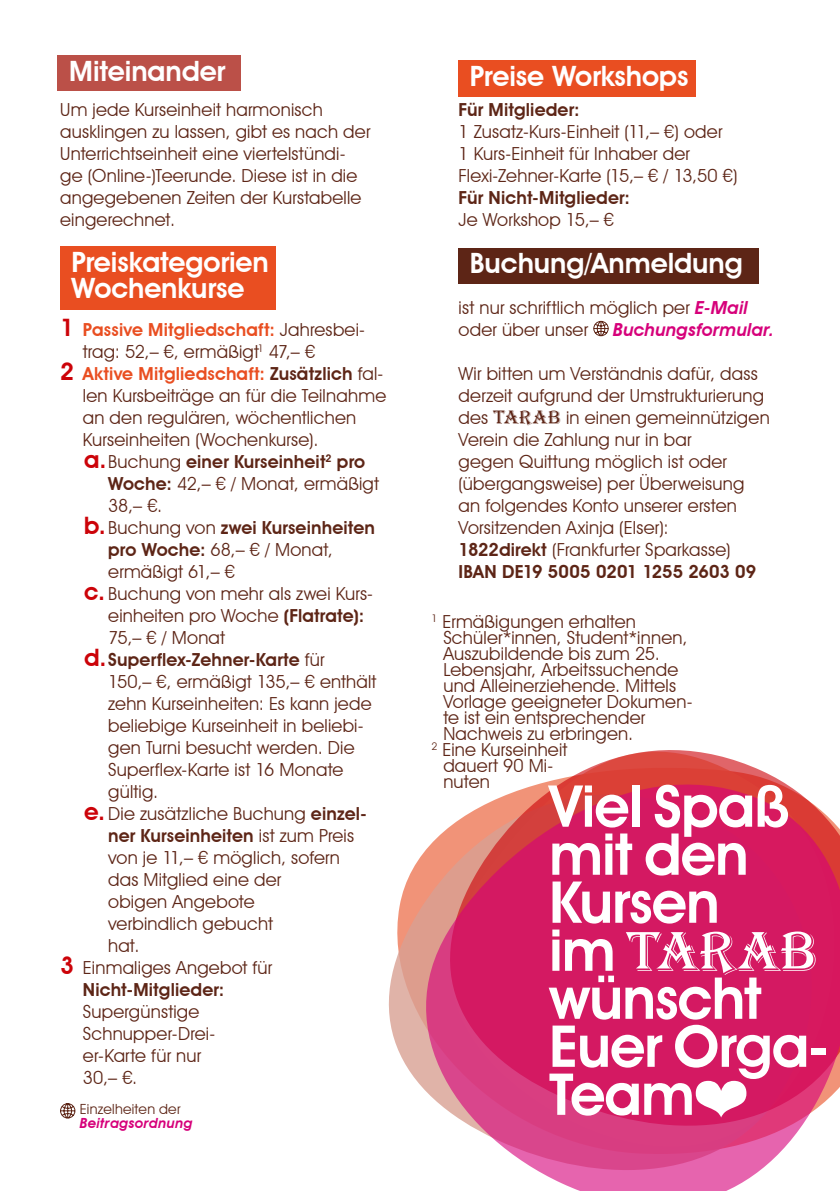
<style>
.page{position:relative;width:840px;height:1191px;background:#fff}
.page>*{position:absolute;margin:0;border:0;box-sizing:border-box;transform-origin:0 0}
.Fließtext_Tabelle{font:600 58px/48px "Avant Garde IT Cby BT";letter-spacing:-.015em;color:#fff}
.t1{font:600 28px/26px "Avant Garde IT Cby BT";letter-spacing:-.005em;color:#fff}
.Fließtext{font:18px/22px "Avant Garde IT Cby BT";letter-spacing:.015em;color:#5d2516}
.Fließtext-2{font:600 18px "Avant Garde IT Cby BT";letter-spacing:.01em;color:#5d2516}
.Fließtext-3{font:italic 600 18px "Avant Garde IT Cby BT";letter-spacing:.005em;color:#d6007a}
.Fließtext-4{font:14px/14px "Avant Garde IT Cby BT";letter-spacing:.02em;color:#5d2516}
.s1{font-weight:600;font-size:24px;color:#cc0309}
.s2{font-weight:600;color:#e94e21}
.s3{font-weight:600}
.s4{font-weight:600;font-style:italic;color:#d6007a}
.s5{font-family:"Algerian";font-size:20px}
.s6{font-family:"Algerian";font-weight:400}
</style>
<div class="page">
<svg style="left:388px;top:750px;width:451px;height:441px;fill:#d71962"></svg>
<div style="left:60px;top:246px;width:216px;height:63px;background:#e94e21"></div>
<svg style="left:60px;top:1103px;width:16px;height:16px"></svg>
<div style="left:458px;top:61px;width:238px;height:36px;background:#e94e21"></div>
<div style="left:458px;top:248px;width:300px;height:35px;background:#5d2516"></div>
<svg style="left:593px;top:320px;width:15px;height:17px"></svg>
<div style="left:58px;top:55px;width:183px;height:36px;background:#bb5048"></div>
<div style="left:695px;top:1080px;width:51px;height:37px;background:#d41962"></div>
<p class="t1" style="left:69px;top:58px;width:157px">Miteinander</p>
<p class="Fließtext" style="left:60px;top:98px;width:312px">Um jede Kurseinheit harmonisch ausklingen zu lassen, gibt es nach der Unterrichtseinheit eine viertelstündi&shy;ge (Online-)Teerunde. Diese ist in die angegebenen Zeiten der Kurstabelle eingerechnet.</p>
<p class="t1" style="left:71px;top:249px;width:199px">Preiskategorien<br>Wochenkurse</p>
<p class="Fließtext" style="left:83px;top:318px;width:283px;text-indent:-23px"><span class="s1">1</span> <span class="s2">Passive Mitgliedschaft:</span> Jahresbei&shy;trag: 52,– €, ermäßigt<sup>1</sup> 47,– €</p>
<p class="Fließtext" style="left:83px;top:362px;width:305px;text-indent:-23px"><span class="s1">2</span> <span class="s2">Aktive Mitgliedschaft:</span> <span class="s3">Zusätzlich</span> fal&shy;len Kursbeiträge an für die Teilnahme an den regulären, wöchentlichen Kurseinheiten (Wochenkurse).</p>
<p class="Fließtext" style="left:108px;top:450px;width:272px;text-indent:-24px"><span class="s1">a.</span>Buchung <span class="s3">einer Kurseinheit</span><sup>2</sup> <span class="s3">pro<br>Woche:</span> 42,– € / Monat, ermäßigt<br>38,– €.</p>
<p class="Fließtext" style="left:108px;top:516px;width:268px;text-indent:-24px"><span class="s1">b.</span> Buchung von <span class="s3">zwei Kurseinheiten pro Woche:</span> 68,– € / Monat, ermäßigt 61,– €</p>
<p class="Fließtext" style="left:108px;top:582px;width:264px;text-indent:-24px"><span class="s1">c.</span> Buchung von mehr als zwei Kurs&shy;einheiten pro Woche <span class="s3">(Flatrate):<br></span>75,– € / Monat</p>
<p class="Fließtext" style="left:108px;top:648px;width:269px;text-indent:-24px"><span class="s1">d.</span><span class="s3">Superflex-Zehner-Karte</span> für<br>150,– €, ermäßigt 135,– € enthält zehn Kurseinheiten: Es kann jede beliebige Kurseinheit in beliebi&shy;gen Turni besucht werden. Die<br>Superflex-Karte ist 16 Monate gültig.</p>
<p class="Fließtext" style="left:108px;top:802px;width:260px;text-indent:-24px"><span class="s1">e.</span> Die zusätzliche Buchung <span class="s3">einzel&shy;ner Kurseinheiten</span> ist zum Preis von je 11,– € möglich, sofern das Mitglied eine der<br>obigen Angebote<br>verbindlich gebucht<br>hat.</p>
<p class="Fließtext" style="left:83px;top:956px;width:191px;text-indent:-23px"><span class="s1">3</span> Einmaliges Angebot für<br><span class="s3">Nicht-Mitglieder:<br></span>Supergünstige<br>Schnupper-Drei&shy;er-Karte für nur<br>30,– €.</p>
<p class="Fließtext-4" style="left:80px;top:1102px;width:114px">Einzelheiten der<br><span class="s4">Beitragsordnung</span></p>
<p class="t1" style="left:469px;top:63px;width:220px">Preise Workshops</p>
<p class="Fließtext-2" style="left:458px;top:99px;width:122px">Für Mitglieder:</p>
<p class="Fließtext" style="left:458px;top:120px;width:265px">1 Zusatz-Kurs-Einheit (11,– €) oder</p>
<p class="Fließtext" style="left:458px;top:142px;width:280px">1 Kurs-Einheit für Inhaber der<br>Flexi-Zehner-Karte (15,– € / 13,50 €)</p>
<p class="Fließtext-2" style="left:458px;top:187px;width:173px">Für Nicht-Mitglieder:</p>
<p class="Fließtext" style="left:458px;top:208px;width:157px">Je Workshop 15,– €</p>
<p class="t1" style="left:469px;top:250px;width:274px">Buchung/Anmeldung</p>
<p class="Fließtext" style="left:458px;top:296px;width:290px">ist nur schriftlich möglich per <span class="s4">E-Mail </span>oder über unser</p>
<p class="Fließtext-3" style="left:612px;top:319px;width:162px">Buchungsformular.</p>
<p class="Fließtext" style="left:458px;top:362px;width:312px">Wir bitten um Verständnis dafür, dass derzeit aufgrund der Umstrukturierung des <span class="s5">TARAB</span> in einen gemeinnützigen Verein die Zahlung nur in bar<br>gegen Quittung möglich ist oder (übergangsweise) per Überweisung an folgendes Konto unserer ersten Vorsitzenden Axinja (Elser):</p>
<p class="Fließtext" style="left:458px;top:538px;width:273px"><span class="s3">1822direkt</span> (Frankfurter Sparkasse)</p>
<p class="Fließtext-2" style="left:458px;top:561px;width:299px">IBAN DE19 5005 0201 1255 2603 09</p>
<p class="Fließtext" style="left:443px;top:613px;width:250px;line-height:16px;text-indent:-12px"><sup>1</sup> Ermäßigungen erhalten<br>Schüler*innen, Student*innen,<br>Auszubildende bis zum 25.<br>Lebensjahr, Arbeitssuchende und Alleinerziehende. Mittels<br>Vorlage geeigneter Dokumen&shy;te ist ein entsprechender<br>Nachweis zu erbringen.</p>
<p class="Fließtext" style="left:443px;top:741px;width:125px;line-height:16px;text-indent:-12px"><sup>2</sup> Eine Kurseinheit dauert 90 Mi&shy;nuten</p>
<p class="Fließtext_Tabelle" style="left:549px;top:782px;width:241px">Viel Spaß mit den<br>Kursen</p>
<p class="Fließtext_Tabelle" style="left:549px;top:926px;width:270px">im <span class="s6">TARAB </span>wünscht</p>
<p class="Fließtext_Tabelle" style="left:549px;top:1022px;width:281px">Euer Orga-<br>Team</p>
</div>
